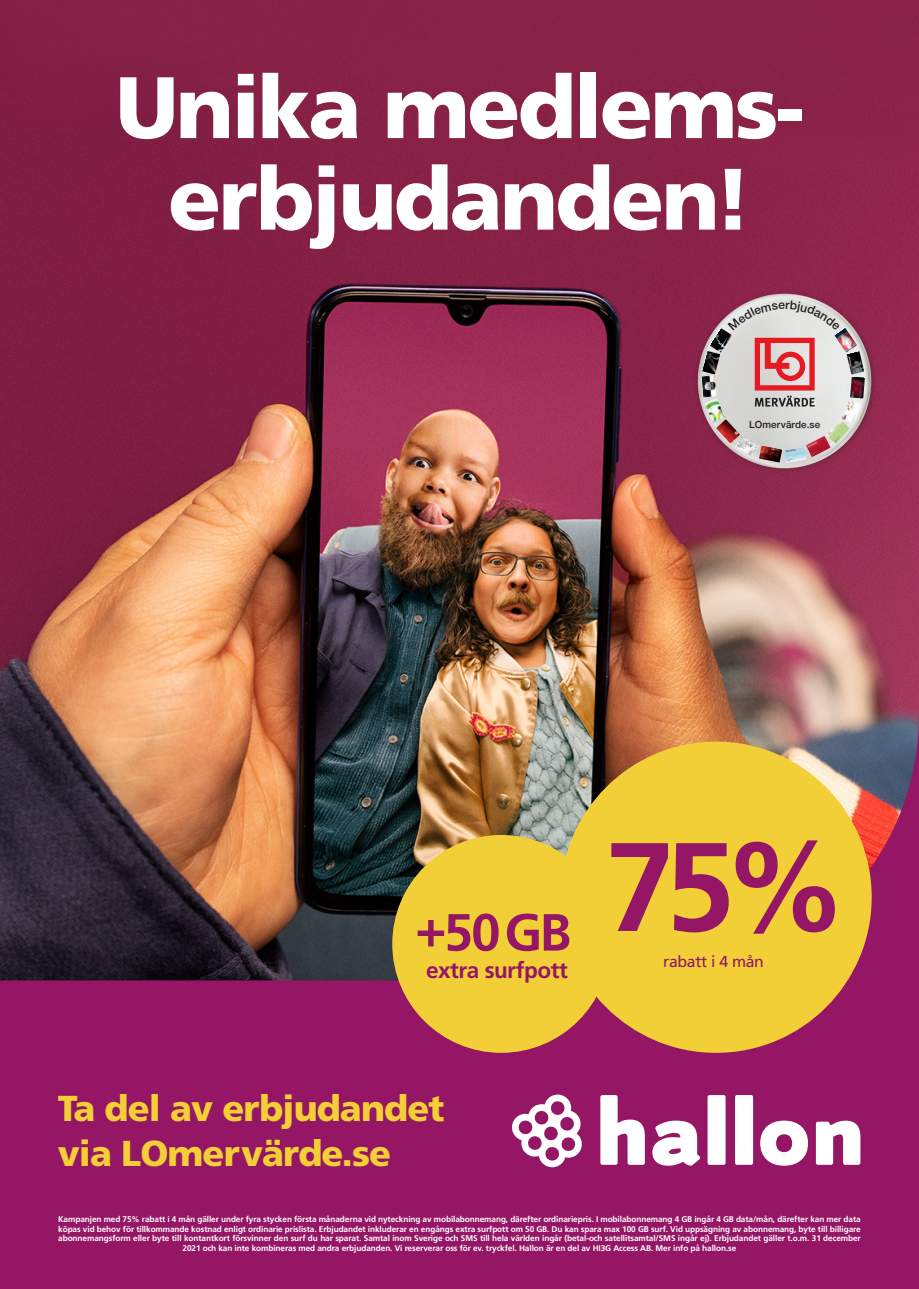
<style>
.page{position:relative;width:919px;height:1289px;background:#fff}
.page>*{position:absolute;margin:0;border:0;box-sizing:border-box;transform-origin:0 0}
.t1{font:700 125.7px "Frutiger LT Std";color:#941665}
.t2{font:900 87px "Frutiger LT Std";letter-spacing:-.03em;color:#fff}
.t3{font:700 52.2px "Frutiger LT Std";color:#941665}
.t4{font:900 36px "Frutiger LT Std";letter-spacing:-.025em;color:#f2ce37}
.t5{font:700 22.5px "Frutiger LT Std";letter-spacing:-.02em;color:#941665}
.t6{font:15.9px "Frutiger LT Std";letter-spacing:-.02em;color:#941665}
.t7{font:500 9.9px "Helvetica Neue LT Std";letter-spacing:.005em;color:#231f20}
.t8{font:700 8.25px/9.9px "Frutiger LT Std";letter-spacing:-.01em;color:#fff;text-align:center}
</style>
<div class="page">
<div style="left:0;top:0;width:918px;height:1288px;background:#941665"></div>
<svg style="left:512px;top:1094px;width:70px;height:73px"></svg>
<svg style="left:600px;top:1095px;width:44px;height:69px"></svg>
<svg style="left:652px;top:1120px;width:48px;height:45px"></svg>
<svg style="left:707px;top:1095px;width:18px;height:69px"></svg>
<svg style="left:735px;top:1095px;width:18px;height:69px"></svg>
<svg style="left:760px;top:1120px;width:48px;height:45px"></svg>
<svg style="left:815px;top:1120px;width:45px;height:44px"></svg>
<img style="left:0;top:0;width:918px;height:980px">
<div style="left:560px;top:741px;width:311px;height:311px;background:#f2ce37;border-radius:50%"></div>
<div style="left:392px;top:835px;width:218px;height:217px;background:#f2ce37;border-radius:50%"></div>
<img style="left:691px;top:289px;width:187px;height:187px">
<svg style="left:754px;top:338px;width:60px;height:68px;background:#d48183"></svg>
<img style="left:709px;top:328px;width:22px;height:24px">
<img style="left:702px;top:351px;width:18px;height:23px">
<img style="left:701px;top:375px;width:15px;height:22px">
<img style="left:704px;top:398px;width:21px;height:24px">
<img style="left:716px;top:419px;width:23px;height:24px">
<img style="left:735px;top:436px;width:24px;height:20px">
<img style="left:759px;top:445px;width:47px;height:18px">
<img style="left:806px;top:436px;width:24px;height:21px">
<img style="left:826px;top:420px;width:23px;height:23px">
<img style="left:841px;top:399px;width:20px;height:24px">
<img style="left:850px;top:376px;width:14px;height:22px">
<img style="left:846px;top:351px;width:18px;height:23px">
<img style="left:834px;top:328px;width:22px;height:24px">
<svg style="left:727px;top:301px;width:113px;height:29px;background:#dad1d2"></svg>
<p class="t2" style="left:115px;top:55px;width:690px">Unika medlems-</p>
<p class="t2" style="left:168px;top:147px;width:585px">erbjudanden!</p>
<p class="t7" style="left:749px;top:419px;width:73px">LOmervärde.se</p>
<p class="t3" style="left:415px;top:901px;width:158px">+50 GB</p>
<p class="t5" style="left:426px;top:956px;width:143px">extra surfpott</p>
<p class="t1" style="left:605px;top:813px;width:244px">75%</p>
<p class="t6" style="left:663px;top:952px;width:102px">rabatt i 4 mån</p>
<p class="t4" style="left:58px;top:1086px;width:388px">Ta del av erbjudandet</p>
<p class="t4" style="left:58px;top:1131px;width:335px">via LOmervärde.se</p>
<p class="t8" style="left:58px;top:1213px;width:804px">Kampanjen med 75% rabatt i 4 mån gäller under fyra stycken första månaderna vid nyteckning av mobilabonnemang, därefter ordinariepris. I mobilabonnemang 4 GB ingår 4 GB data/mån, därefter kan mer data köpas vid behov för tillkommande kostnad enligt ordinarie prislista. Erbjudandet inkluderar en engångs extra surfpott om 50 GB. Du kan spara max 100 GB surf. Vid uppsägning av abonnemang, byte till billigare abonnemangsform eller byte till kontantkort försvinner den surf du har sparat. Samtal inom Sverige och SMS till hela världen ingår (betal-och satellitsamtal/SMS ingår ej). Erbjudandet gäller t.o.m. 31 december 2021 och kan inte kombineras med andra erbjudanden. Vi reserverar oss för ev. tryckfel. Hallon är en del av HI3G Access AB. Mer info på hallon.se</p>
</div>
